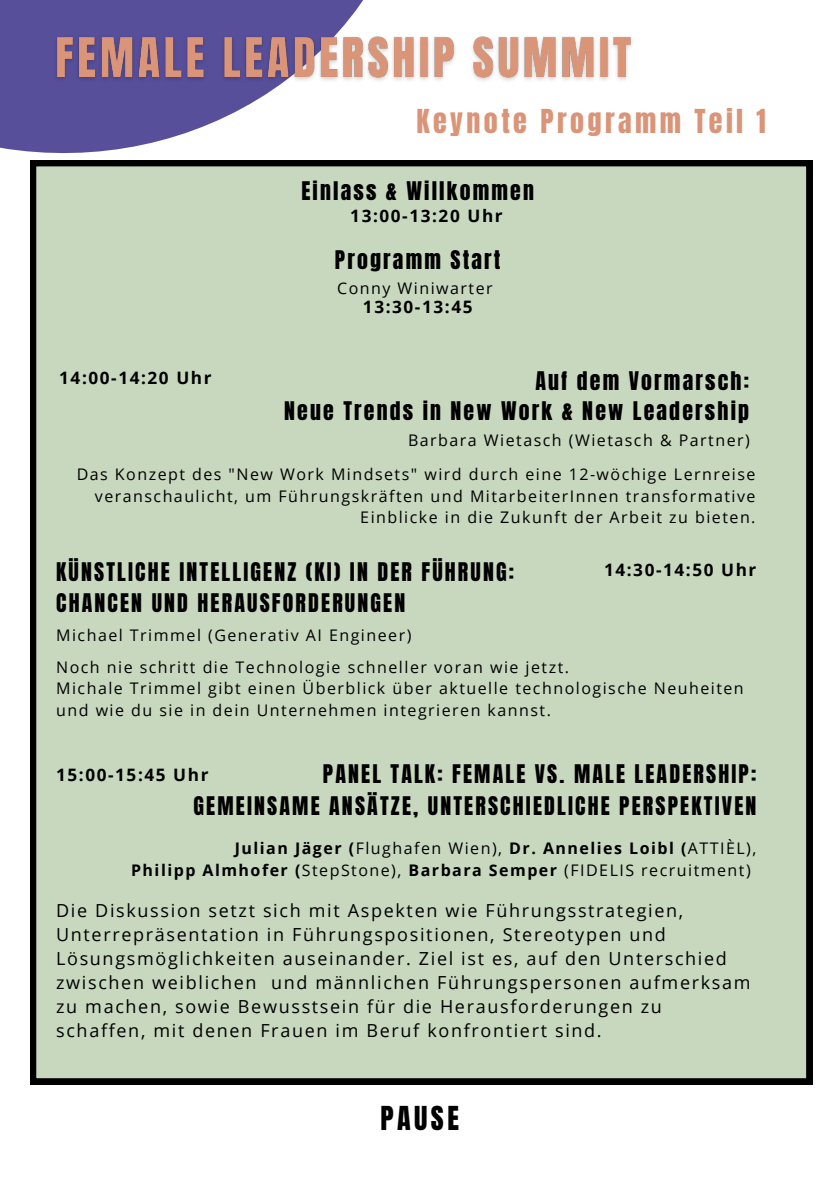
<style>
.page{position:relative;width:839px;height:1191px;background:#fff}
.page>*{position:absolute;margin:0;border:0;box-sizing:border-box;transform-origin:0 0}
.t1{font:28px "Anton";letter-spacing:.12em;color:#da9478}
.t2{font:28px "Anton";letter-spacing:.12em;color:#000}
.t3{font:21.8px "Anton";letter-spacing:.1em;color:#000}
.t4{font:18px/24px "Open Sans";letter-spacing:.09em;color:#000}
.t5{font:700 17.2px "Open Sans";letter-spacing:.095em;color:#000}
.t6{font:16px/21.4px "Open Sans";letter-spacing:.09em;color:#000;text-align:right}
.t7{font:700 16px "Open Sans";letter-spacing:.09em;color:#000}
.s1{font-weight:400}
.s2{font-weight:700}
</style>
<div class="page">
<svg style="left:0;top:0;width:363px;height:154px;fill:#584f9b"></svg>
<img style="left:50px;top:25px;width:582px;height:69px">
<div style="left:30px;top:160px;width:782px;height:924px;background:#c8d8bf"></div>
<p class="t1" style="left:416px;top:101px;width:351px">Keynote Programm Teil 1</p>
<p class="t5" style="left:59px;top:365px;width:154px">14:00-14:20 Uhr</p>
<p class="t3" style="left:301px;top:175px;width:234px">Einlass &amp; Willkommen</p>
<p class="t5" style="left:350px;top:204px;width:154px">13:00-13:20 Uhr</p>
<p class="t3" style="left:335px;top:245px;width:167px">Programm Start</p>
<p class="t6" style="left:337px;top:277px;width:157px">Conny Winiwarter</p>
<p class="t5" style="left:363px;top:294px;width:111px">13:30-13:45</p>
<p class="t3" style="left:535px;top:365px;width:215px">Auf dem Vormarsch:</p>
<p class="t3" style="left:284px;top:395px;width:466px">Neue Trends in New Work &amp; New Leadership</p>
<p class="t6" style="left:408px;top:429px;width:343px">Barbara Wietasch (Wietasch &amp; Partner)</p>
<p class="t6" style="left:77px;top:463px;width:680px">Das Konzept des "New Work Mindsets" wird durch eine 12-wöchige Lernreise veranschaulicht, um Führungskräften und MitarbeiterInnen transformative<br>Einblicke in die Zukunft der Arbeit zu bieten.</p>
<p class="t3" style="left:56px;top:556px;width:459px">KÜNSTLICHE INTELLIGENZ (KI) IN DER FÜHRUNG:</p>
<p class="t3" style="left:56px;top:587px;width:351px">CHANCEN UND HERAUSFORDERUNGEN</p>
<p class="t6" style="left:56px;top:624px;width:357px">Michael Trimmel (Generativ AI Engineer)</p>
<p class="t5" style="left:604px;top:558px;width:154px">14:30-14:50 Uhr</p>
<p class="t6" style="left:56px;top:656px;width:514px">Noch nie schritt die Technologie schneller voran wie jetzt.</p>
<p class="t6" style="left:56px;top:677px;width:689px;text-align:left">Michale Trimmel gibt einen Überblick über aktuelle technologische Neuheiten und wie du sie in dein Unternehmen integrieren kannst.</p>
<p class="t3" style="left:323px;top:759px;width:435px">PANEL TALK: FEMALE VS. MALE LEADERSHIP:</p>
<p class="t3" style="left:193px;top:790px;width:564px">GEMEINSAME ANSÄTZE, UNTERSCHIEDLICHE PERSPEKTIVEN</p>
<p class="t7" style="left:235px;top:837px;width:523px">Julian Jäger (<span class="s1">Flughafen Wien),</span> Dr. Annelies Loibl (<span class="s1">ATTIÈL),</span></p>
<p class="t6" style="left:131px;top:859px;width:621px"><span class="s2">Philipp Almhofer (</span>StepStone), <span class="s2">Barbara Semper</span> (FIDELIS recruitment)</p>
<p class="t4" style="left:56px;top:898px;width:696px">Die Diskussion setzt sich mit Aspekten wie Führungsstrategien, Unterrepräsentation in Führungspositionen, Stereotypen und Lösungsmöglichkeiten auseinander. Ziel ist es, auf den Unterschied zwischen weiblichen und männlichen Führungspersonen aufmerksam zu machen, sowie Bewusstsein für die Herausforderungen zu schaffen, mit denen Frauen im Beruf konfrontiert sind.</p>
<p class="t5" style="left:56px;top:763px;width:154px">15:00-15:45 Uhr</p>
<p class="t2" style="left:380px;top:1098px;width:80px">PAUSE</p>
</div>
